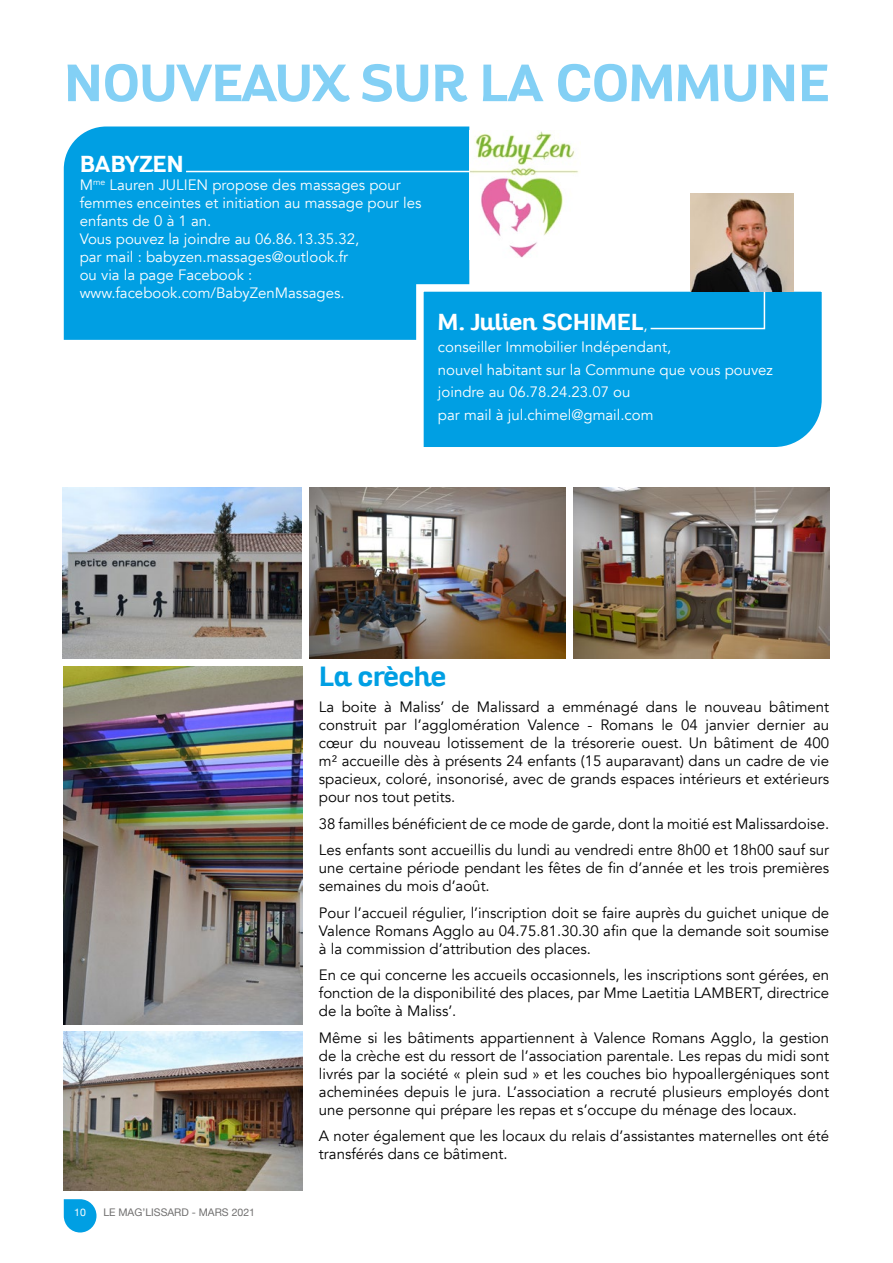
<style>
.page{position:relative;width:893px;height:1263px;background:#fff}
.page>*{position:absolute;margin:0;border:0;box-sizing:border-box;transform-origin:0 0}
.t1{font:700 51px "Altair";color:#83d0f5}
.t2{font:700 27px "Altair";color:#009fe3}
.t3{font:700 22.5px "Altair";color:#fff}
.t4{font:15px/18px "Avenir";color:#000;text-align:justify}
.t5{font:15px/18px "Avenir";color:#fff}
.t6{font:10.5px "Helvetica Neue";color:#706f6f}
.t7{font:10.5px "Helvetica Neue";color:#fff}
.s1{font-family:"Avenir";font-weight:400;font-size:15px}
</style>
<div class="page">
<div style="left:64px;top:126px;width:405px;height:214px;background:#009fe3"></div>
<svg style="left:412px;top:280px;width:410px;height:167px;background:#14a6e5"></svg>
<svg style="left:64px;top:1199px;width:33px;height:33px"></svg>
<img style="left:470px;top:131px;width:109px;height:127px">
<hr style="left:186px;top:171px;width:284px;height:1px;background:#fff">
<svg style="left:649px;top:283px;width:117px;height:47px;background:#1faae6"></svg>
<img style="left:691px;top:193px;width:102px;height:99px">
<img style="left:62px;top:487px;width:240px;height:171px">
<img style="left:573px;top:487px;width:256px;height:171px">
<img style="left:310px;top:488px;width:256px;height:170px">
<img style="left:64px;top:666px;width:239px;height:358px">
<img style="left:64px;top:1031px;width:238px;height:159px">
<h1 class="t1" style="left:64px;top:50px;width:767px">NOUVEAUX SUR LA COMMUNE</h1>
<h3 class="t3" style="left:80px;top:150px;width:105px">BABYZEN</h3>
<p class="t5" style="left:80px;top:176px;width:343px">M<sup>me</sup> Lauren JULIEN propose des massages pour femmes enceintes et initiation au massage pour les enfants de 0 à 1 an.<br>Vous pouvez la joindre au 06.86.13.35.32,<br>par mail : babyzen.massages@outlook.fr<br>ou via la page Facebook : www.facebook.com/BabyZenMassages.</p>
<h3 class="t3" style="left:438px;top:307px;width:211px">M. Julien SCHIMEL<span class="s1">,</span></h3>
<p class="t5" style="left:438px;top:336px;width:337px;line-height:22.5px">conseiller Immobilier Indépendant,<br>nouvel habitant sur la Commune que vous pouvez joindre au 06.78.24.23.07 ou<br>par mail à jul.chimel@gmail.com</p>
<p class="t7" style="left:74px;top:1205px;width:13px">10</p>
<p class="t6" style="left:103px;top:1205px;width:153px">LE MAG’LISSARD - MARS 2021</p>
<h2 class="t2" style="left:319px;top:659px;width:129px">La crèche</h2>
<p class="t4" style="left:319px;top:698px;width:512px">La boite à Maliss’ de Malissard a emménagé dans le nouveau bâtiment construit par l’agglomération Valence - Romans le 04 janvier dernier au cœur du nouveau lotissement de la trésorerie ouest. Un bâtiment de 400 m² accueille dès à présents 24 enfants (15 auparavant) dans un cadre de vie spacieux, coloré, insonorisé, avec de grands espaces intérieurs et extérieurs pour nos tout petits.</p>
<p class="t4" style="left:319px;top:811px;width:512px;line-height:26.5px">38 familles bénéficient de ce mode de garde, dont la moitié est Malissardoise.<br>Les enfants sont accueillis du lundi au vendredi entre 8h00 et 18h00 sauf sur</p>
<p class="t4" style="left:319px;top:859px;width:512px">une certaine période pendant les fêtes de fin d’année et les trois premières semaines du mois d’août.</p>
<p class="t4" style="left:319px;top:904px;width:512px">Pour l’accueil régulier, l’inscription doit se faire auprès du guichet unique de Valence Romans Agglo au 04.75.81.30.30 afin que la demande soit soumise à la commission d’attribution des places.</p>
<p class="t4" style="left:319px;top:966px;width:512px">En ce qui concerne les accueils occasionnels, les inscriptions sont gérées, en fonction de la disponibilité des places, par Mme Laetitia LAMBERT, directrice de la boîte à Maliss’.</p>
<p class="t4" style="left:319px;top:1029px;width:512px">Même si les bâtiments appartiennent à Valence Romans Agglo, la gestion de la crèche est du ressort de l’association parentale. Les repas du midi sont livrés par la société « plein sud » et les couches bio hypoallergéniques sont acheminées depuis le jura. L’association a recruté plusieurs employés dont une personne qui prépare les repas et s’occupe du ménage des locaux.</p>
<p class="t4" style="left:319px;top:1127px;width:512px">A noter également que les locaux du relais d’assistantes maternelles ont été transférés dans ce bâtiment.</p>
</div>
